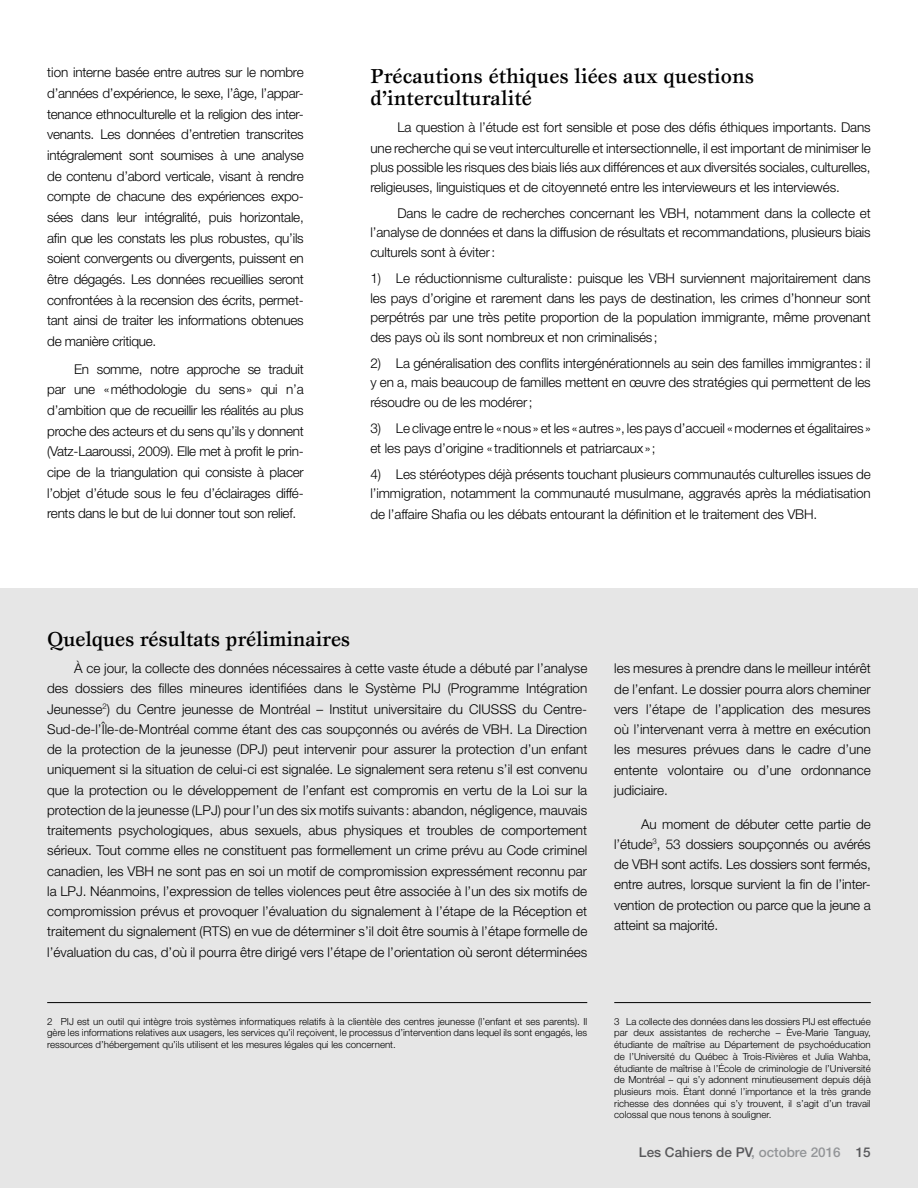
<style>
.page{position:relative;width:918px;height:1188px;background:#fff}
.page>*{position:absolute;margin:0;border:0;box-sizing:border-box;transform-origin:0 0}
.t1{font:500 21px/22.5px "Esprit Std";color:#000}
.t2{font:300 13.5px/20.2px "Helvetica Neue LT Std";letter-spacing:-.01em;color:#000;text-align:justify}
.t3{font:500 13.5px "Helvetica Neue LT Std";color:#58585b}
.t4{font:300 9.75px/11.7px "Helvetica Neue LT Std";color:#000;text-align:justify}
.s1{color:#939598}
</style>
<div class="page">
<div style="left:0;top:588px;width:918px;height:600px;background:#e6e6e6"></div>
<hr style="left:47px;top:1002px;width:540px;height:1px;background:#000">
<hr style="left:614px;top:1002px;width:257px;height:1px;background:#000">
<p class="t2" style="left:47px;top:62px;width:258px;line-height:20.7px">tion interne basée entre autres sur le nombre d’années d’expérience, le sexe, l’âge, l’appar&shy;tenance ethnoculturelle et la religion des inter&shy;venants. Les données d’entretien transcrites intégralement sont soumises à une analyse de contenu d’abord verticale, visant à rendre compte de chacune des expériences expo&shy;sées dans leur intégralité, puis horizontale, afin que les constats les plus robustes, qu’ils soient convergents ou divergents, puissent en être dégagés. Les données recueillies seront confrontées à la recension des écrits, permet&shy;tant ainsi de traiter les informations obtenues de manière critique.</p>
<p class="t2" style="left:47px;top:358px;width:258px;line-height:20.7px;text-indent:27px">En somme, notre approche se traduit par une «méthodologie du sens» qui n’a d’ambition que de recueillir les réalités au plus proche des acteurs et du sens qu’ils y donnent (Vatz-Laaroussi, 2009). Elle met à profit le prin&shy;cipe de la triangulation qui consiste à placer l’objet d’étude sous le feu d’éclairages diffé&shy;rents dans le but de lui donner tout son relief.</p>
<h1 class="t1" style="left:370px;top:64px;width:385px">Précautions éthiques liées aux questions d’interculturalité</h1>
<p class="t2" style="left:370px;top:117px;width:502px;line-height:19.8px;text-indent:27px">La question à l’étude est fort sensible et pose des défis éthiques importants. Dans une recherche qui se veut interculturelle et intersectionnelle, il est important de minimiser le plus possible les risques des biais liés aux différences et aux diversités sociales, culturelles, religieuses, linguistiques et de citoyenneté entre les intervieweurs et les interviewés.</p>
<p class="t2" style="left:370px;top:203px;width:502px;line-height:19.5px;text-indent:27px">Dans le cadre de recherches concernant les VBH, notamment dans la collecte et l’analyse de données et dans la diffusion de résultats et recommandations, plusieurs biais culturels sont à éviter:</p>
<p class="t2" style="left:370px;top:268px;width:502px;line-height:19.5px">1) Le réductionnisme culturaliste: puisque les VBH surviennent majoritairement dans les pays d’origine et rarement dans les pays de destination, les crimes d’honneur sont perpétrés par une très petite proportion de la population immigrante, même provenant des pays où ils sont nombreux et non criminalisés;</p>
<p class="t2" style="left:370px;top:353px;width:502px;line-height:19.5px">2) La généralisation des conflits intergénérationnels au sein des familles immigrantes: il y en a, mais beaucoup de familles mettent en œuvre des stratégies qui permettent de les résoudre ou de les modérer;</p>
<p class="t2" style="left:370px;top:418px;width:502px;line-height:19.5px">3) Le clivage entre le «nous» et les «autres», les pays d’accueil «modernes et égalitaires» et les pays d’origine «traditionnels et patriarcaux»;</p>
<p class="t2" style="left:370px;top:464px;width:502px;line-height:19.8px">4) Les stéréotypes déjà présents touchant plusieurs communautés culturelles issues de l’immigration, notamment la communauté musulmane, aggravés après la médiatisation de l’affaire Shafia ou les débats entourant la définition et le traitement des VBH.</p>
<h1 class="t1" style="left:47px;top:627px;width:305px">Quelques résultats préliminaires</h1>
<p class="t2" style="left:47px;top:658px;width:542px;text-indent:27px">À ce jour, la collecte des données nécessaires à cette vaste étude a débuté par l’analyse des dossiers des filles mineures identifiées dans le Système PIJ (Programme Intégration Jeunesse<sup>2</sup>) du Centre jeunesse de Montréal – Institut universitaire du CIUSSS du Centre-Sud-de-l’Île-de-Montréal comme étant des cas soupçonnés ou avérés de VBH. La Direction de la protection de la jeunesse (DPJ) peut intervenir pour assurer la protection d’un enfant uniquement si la situation de celui-ci est signalée. Le signalement sera retenu s’il est convenu que la protection ou le développement de l’enfant est compromis en vertu de la Loi sur la protection de la jeunesse (LPJ) pour l’un des six motifs suivants : abandon, négligence, mauvais traitements psychologiques, abus sexuels, abus physiques et troubles de comportement sérieux. Tout comme elles ne constituent pas formellement un crime prévu au Code criminel canadien, les VBH ne sont pas en soi un motif de compromission expressément reconnu par la LPJ. Néanmoins, l’expression de telles violences peut être associée à l’un des six motifs de compromission prévus et provoquer l’évaluation du signalement à l’étape de la Réception et traitement du signalement (RTS) en vue de déterminer s’il doit être soumis à l’étape formelle de l’évaluation du cas, d’où il pourra être dirigé vers l’étape de l’orientation où seront déterminées</p>
<p class="t2" style="left:614px;top:658px;width:258px">les mesures à prendre dans le meilleur intérêt de l’enfant. Le dossier pourra alors cheminer vers l’étape de l’application des mesures où l’intervenant verra à mettre en exécution les mesures prévues dans le cadre d’une entente volontaire ou d’une ordonnance judiciaire.</p>
<p class="t2" style="left:614px;top:813px;width:258px;text-indent:27px">Au moment de débuter cette partie de l’étude<sup>3</sup>, 53 dossiers soupçonnés ou avérés de VBH sont actifs. Les dossiers sont fermés, entre autres, lorsque survient la fin de l’inter&shy;vention de protection ou parce que la jeune a atteint sa majorité.</p>
<p class="t4" style="left:47px;top:1015px;width:542px">2 PIJ est un outil qui intègre trois systèmes informatiques relatifs à la clientèle des centres jeunesse (l’enfant et ses parents). Il gère les informations relatives aux usagers, les services qu’il reçoivent, le processus d’intervention dans lequel ils sont engagés, les ressources d’hébergement qu’ils utilisent et les mesures légales qui les concernent.</p>
<p class="t4" style="left:614px;top:1015px;width:258px">3 La collecte des données dans les dossiers PIJ est effectuée par deux assistantes de recherche – Ève-Marie Tanguay, étudiante de maîtrise au Département de psychoéducation de l’Université du Québec à Trois-Rivières et Julia Wahba, étudiante de maîtrise à l’École de criminologie de l’Université de Montréal – qui s’y adonnent minutieusement depuis déjà plusieurs mois. Étant donné l’importance et la très grande richesse des données qui s’y trouvent, il s’agit d’un travail colossal que nous tenons à souligner.</p>
<p class="t3" style="left:639px;top:1144px;width:233px">Les Cahiers de PV<span class="s1">, octobre 2016</span> 15</p>
</div>
